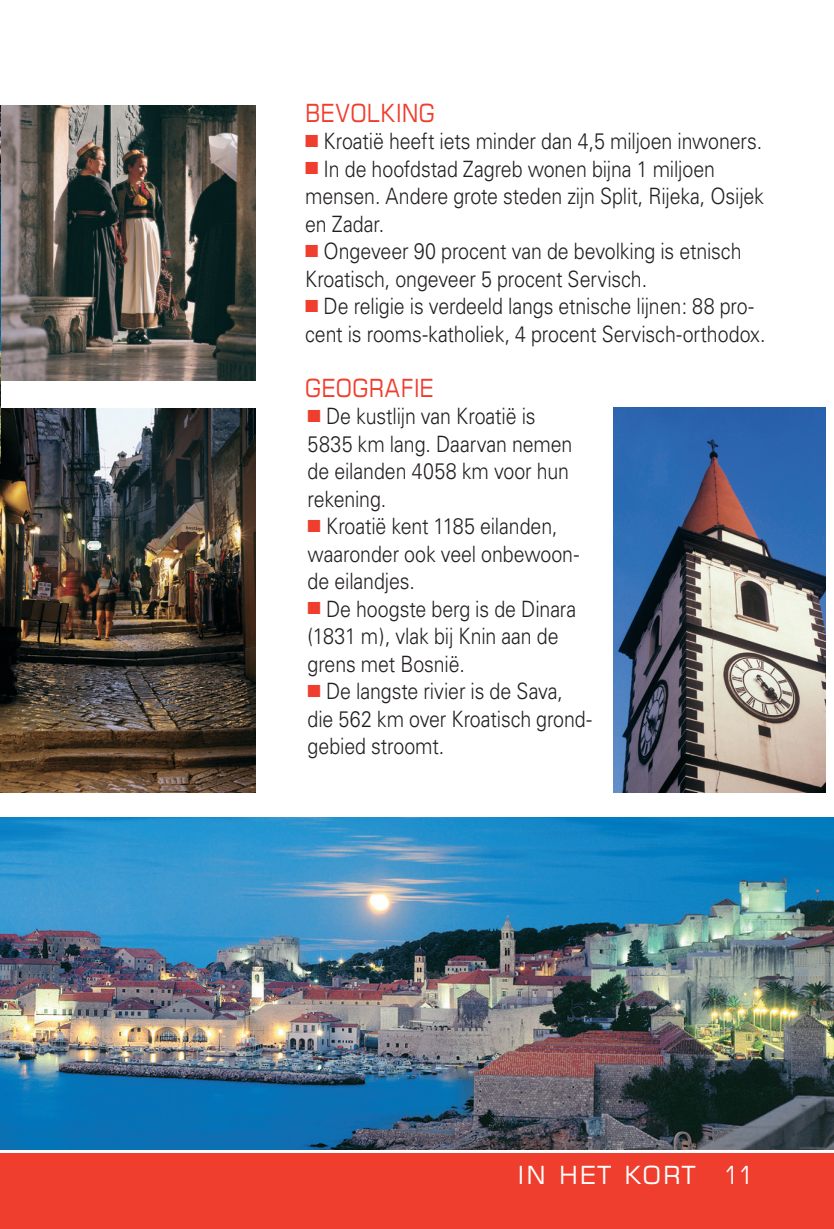
<style>
.page{position:relative;width:834px;height:1229px;background:#fff}
.page>*{position:absolute;margin:0;border:0;box-sizing:border-box;transform-origin:0 0}
.t1{font:25px "Square 721 BT";letter-spacing:.015em;color:#ef3e2e;scale:.87 1}
.t2{font:25px "Square 721 BT";letter-spacing:.08em;color:#fff}
.t3{font:300 22.5px/27.5px "Univers";letter-spacing:-.005em;color:#231f20;scale:.87 1}
.s1{color:#ef3e2e}
.s2{font-stretch:condensed}
</style>
<div class="page">
<div style="left:0;top:1151px;width:833px;height:77px;background:#ef3e2e"></div>
<hr style="left:0;top:1150px;width:833px;height:2px;background:#fff">
<img style="left:0;top:409px;width:255px;height:383px">
<img style="left:613px;top:407px;width:212px;height:385px">
<img style="left:1px;top:105px;width:254px;height:275px">
<img style="left:0;top:817px;width:833px;height:332px">
<img style="left:0;top:105px;width:1px;height:358px">
<p class="t1" style="left:305px;top:97px;width:150px">BEVOLKING</p>
<p class="t3" style="left:305px;top:128px;width:526px"><span class="s1">■</span> Kroatië heeft iets minder dan 4,5 miljoen inwoners.</p>
<p class="t3" style="left:305px;top:155px;width:529px"><span class="s1">■</span> In de hoofdstad Zagreb wonen bijna 1 miljoen mensen. Andere grote steden zijn Split, Rijeka, Osijek en Zadar.</p>
<p class="t3" style="left:305px;top:237px;width:503px"><span class="s1">■</span> Ongeveer 90 procent van de bevolking is etnisch<br>Kroatisch, ongeveer 5 procent Servisch.</p>
<p class="t3" style="left:305px;top:292px;width:530px"><span class="s1">■</span> De religie is verdeeld langs etnische lijnen: 88 pro&shy;cent is rooms-katholiek, 4 procent Servisch-orthodox.</p>
<p class="t1" style="left:305px;top:372px;width:149px">GEOGRAFIE</p>
<p class="t3" style="left:307px;top:402px;width:306px"><span class="s1">■</span> De kustlijn van Kroatië is<br>5835 km lang. Daarvan nemen de eilanden 4058 km voor hun rekening.</p>
<p class="t3" style="left:307px;top:512px;width:313px"><span class="s1">■</span> Kroatië kent 1185 eilanden, waaronder ook veel onbewoon&shy;de eilandjes.</p>
<p class="t3" style="left:307px;top:595px;width:310px"><span class="s1">■</span> De hoogste berg is de Dinara (1831 m), vlak bij Knin aan de grens met Bosnië.</p>
<p class="t3" style="left:307px;top:677px;width:328px"><span class="s1">■</span> De langste rivier is de Sava, die 562 km over Kroatisch grond&shy;gebied stroomt.</p>
<p class="t2" style="left:518px;top:1159px;width:235px">IN HET KORT <span class="s2">11</span></p>
</div>
